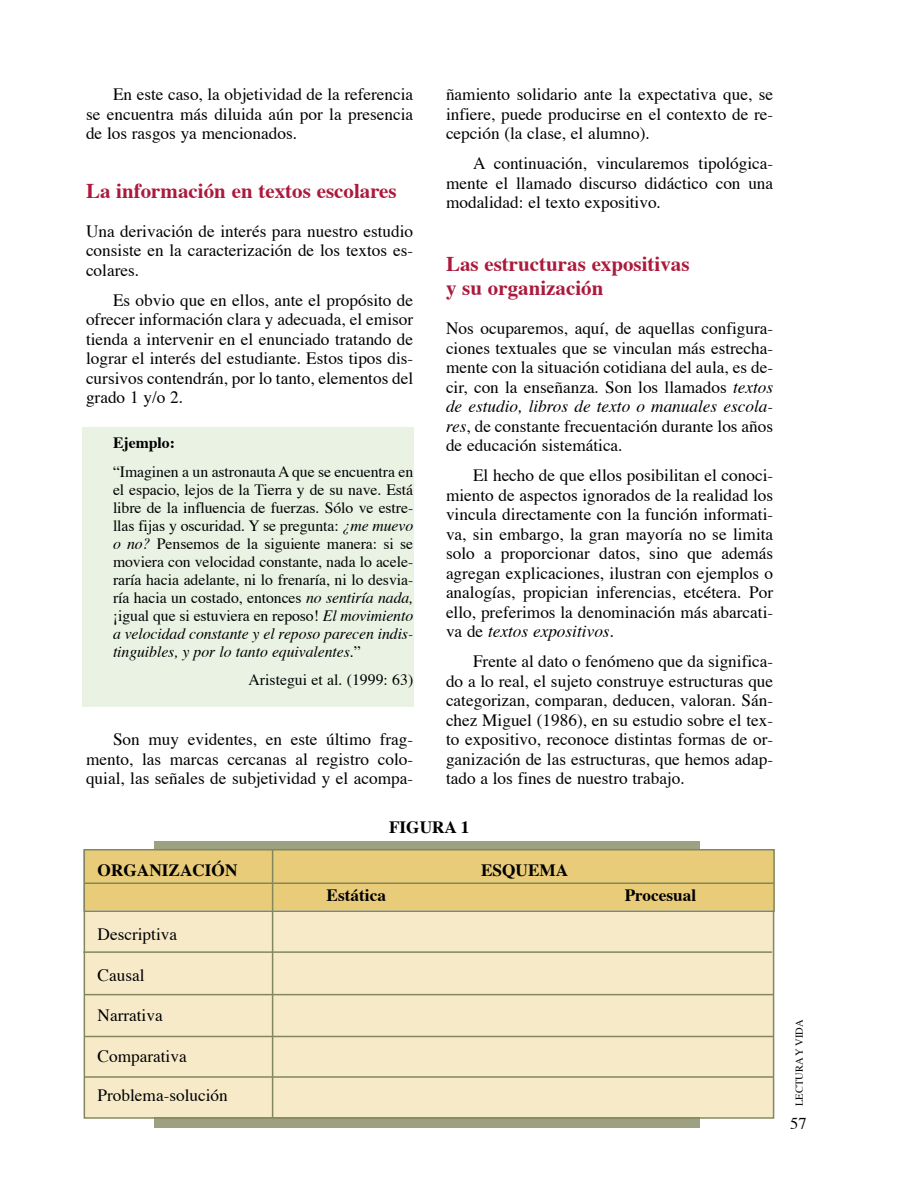
<style>
.page{position:relative;width:918px;height:1188px;background:#fff}
.page>*{position:absolute;margin:0;border:0;box-sizing:border-box;transform-origin:0 0}
.t1{font:700 21px/24px "Times";color:#ac193c}
.t2{font:17.25px/19.5px "Times";color:#000;text-align:justify}
.t3{font:700 17.25px "Times";color:#000}
.t4{font:16.5px "Times";color:#000}
.t5{font:15.75px/18px "Times";letter-spacing:-.005em;color:#000;text-align:justify}
.t6{font:700 15.75px "Times";color:#000}
.t7{font:10.5px "Times";color:#000}
.s1{font-style:italic}
</style>
<div class="page">
<div style="left:83px;top:427px;width:331px;height:280px;background:#eaf2e4"></div>
<div style="left:155px;top:842px;width:545px;height:286px;background:#9da081"></div>
<div style="left:85px;top:851px;width:688px;height:266px;background:#f6eac9"></div>
<div style="left:85px;top:850px;width:688px;height:60px;background:#e9cc79"></div>
<div style="left:84px;top:849px;width:691px;height:63px;border:2px solid #82875c"></div>
<hr style="left:85px;top:883px;width:689px;height:1px;background:#82875c">
<hr style="left:83px;top:951px;width:689px;height:2px;background:#82875c">
<hr style="left:85px;top:994px;width:688px;height:1px;background:#82875c">
<hr style="left:85px;top:1036px;width:688px;height:1px;background:#82875c">
<hr style="left:85px;top:1076px;width:688px;height:2px;background:#82875c">
<hr style="left:272px;top:850px;width:1px;height:267px;background:#82875c">
<p class="t2" style="left:86px;top:86px;width:329px;text-indent:27px">En es te ca so, la ob je ti vi dad de la re fe ren cia se en cuen tra más di lui da aún por la pre sen cia de los ras gos ya men cio na dos.</p>
<p class="t1" style="left:86px;top:181px;width:312px">La in for ma ción en tex tos es co la res</p>
<p class="t2" style="left:86px;top:223px;width:329px">Una de ri va ción de in te rés pa ra nues tro es tu dio con sis te en la ca rac te ri za ción de los tex tos es - co la res.</p>
<p class="t2" style="left:86px;top:292px;width:329px;text-indent:27px">Es ob vio que en ellos, an te el pro pó si to de ofre cer in for ma ción cla ra y ade cua da, el emi sor tien da a in ter ve nir en el enun cia do tra tan do de lo grar el in te rés del es tu dian te. Es tos ti pos dis - cur si vos con ten drán, por lo tan to, ele men tos del gra do 1 y/o 2.</p>
<p class="t6" style="left:113px;top:437px;width:64px">Ejem plo:</p>
<p class="t5" style="left:113px;top:464px;width:302px">“Imaginen a un astronauta A que se encuentra en el espacio, lejos de la Tierra y de su nave. Está libre de la influencia de fuerzas. Sólo ve estre&shy;llas fijas y oscuridad. Y se pregunta: <span class="s1">¿me muevo o no?</span> Pensemos de la siguiente manera: si se moviera con velocidad constante, nada lo acele&shy;raría hacia adelante, ni lo frenaría, ni lo desvia&shy;ría hacia un costado, entonces <span class="s1">no sentiría nada, </span>¡igual que si estuviera en reposo! <span class="s1">El movimiento a velocidad constante y el reposo parecen indis&shy;tinguibles, y por lo tanto equivalentes</span>.”</p>
<p class="t5" style="left:249px;top:672px;width:166px">Aris te gui et al. (1999: 63)</p>
<p class="t2" style="left:446px;top:86px;width:329px">ña mien to so li da rio an te la ex pec ta ti va que, se in fie re, pue de pro du cir se en el con tex to de re - cep ción (la cla se, el alum no).</p>
<p class="t2" style="left:446px;top:155px;width:329px;text-indent:27px">A con ti nua ción, vin cu la re mos ti po ló gi ca - men te el lla ma do dis cur so di dác ti co con una mo da li dad: el tex to ex po si ti vo.</p>
<p class="t1" style="left:446px;top:254px;width:245px">Las es truc tu ras ex po si ti vas y su or ga ni za ción</p>
<p class="t2" style="left:446px;top:320px;width:329px">Nos ocu pa re mos, aquí, de aque llas con fi gu ra - cio nes tex tua les que se vin cu lan más es tre cha - men te con la si tua ción co ti dia na del au la, es de - cir, con la en se ñan za. Son los lla ma dos <span class="s1">tex tos de es tu dio, li bros de tex to o ma nua les es co la - res</span>, de cons tan te fre cuen ta ción du ran te los años de edu ca ción sis te má ti ca.</p>
<p class="t2" style="left:446px;top:467px;width:329px;text-indent:27px">El he cho de que ellos po si bi li tan el co no ci - mien to de as pec tos ig no ra dos de la rea li dad los vin cu la di rec ta men te con la fun ción in for ma ti - va, sin em bargo, la gran ma yo ría no se li mi ta so lo a pro por cio nar da tos, si no que ade más agre gan ex pli ca cio nes, ilus tran con ejem plos o ana lo gías, pro pi cian in fe ren cias, et cé te ra. Por ello, pre fe ri mos la de no mi na ción más abar ca ti - va de <span class="s1">tex tos ex po si ti vos.</span></p>
<p class="t2" style="left:446px;top:653px;width:329px;text-indent:27px">Fren te al da to o fe nó me no que da sig ni fi ca - do a lo real, el su je to cons tru ye es truc tu ras que ca te go ri zan, com pa ran, de du cen, va lo ran. Sán - chez Mi guel (1986), en su es tu dio so bre el tex - to ex po si ti vo, re co no ce dis tin tas for mas de or - ga ni za ción de las es truc tu ras, que he mos adap - ta do a los fi nes de nues tro tra ba jo.</p>
<p class="t3" style="left:389px;top:820px;width:82px">FI GU RA 1</p>
<p class="t2" style="left:86px;top:731px;width:329px;text-indent:27px">Son muy evi den tes, en es te úl ti mo frag - men to, las mar cas cer ca nas al re gis tro co lo - quial, las se ña les de sub je ti vi dad y el acom pa -</p>
<p class="t3" style="left:98px;top:863px;width:141px">OR GA NI ZA CIÓN</p>
<p class="t3" style="left:481px;top:863px;width:89px">ES QUE MA</p>
<p class="t3" style="left:327px;top:888px;width:61px">Es tá ti ca</p>
<p class="t3" style="left:625px;top:888px;width:73px">Pro ce sual</p>
<p class="t2" style="left:98px;top:926px;width:81px">Des crip ti va</p>
<p class="t2" style="left:98px;top:967px;width:48px">Cau sal</p>
<p class="t2" style="left:98px;top:1007px;width:67px">Na rra ti va</p>
<p class="t2" style="left:98px;top:1048px;width:91px">Com pa ra ti va</p>
<p class="t2" style="left:98px;top:1087px;width:132px">Pro ble ma-so lu ción</p>
<p class="t7" style="left:795px;top:1106px;width:88px;rotate:-90deg">LECTURA Y VIDA</p>
<p class="t4" style="left:790px;top:1117px;width:18px">57</p>
</div>
